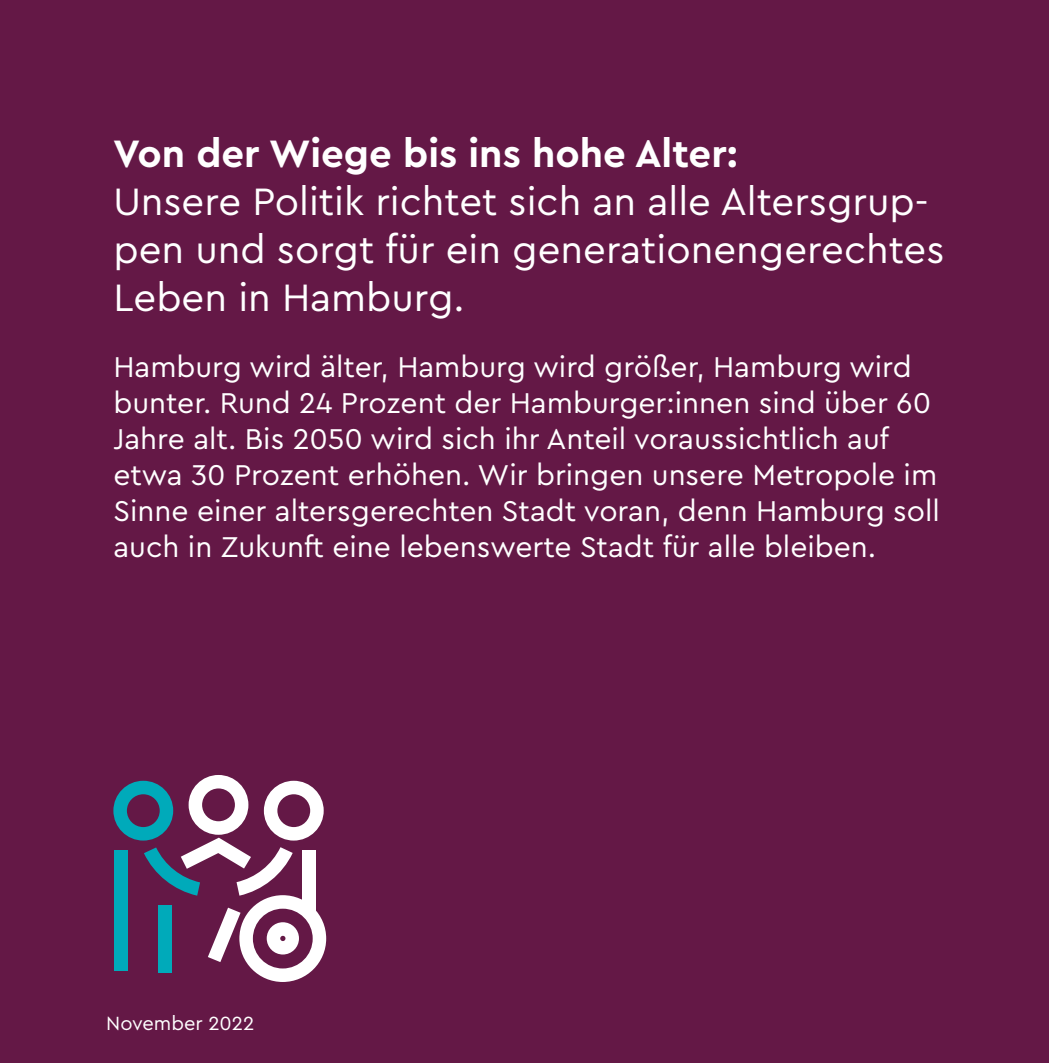
<style>
.page{position:relative;width:1049px;height:1063px;background:#641846}
.page>*{position:absolute;margin:0;border:0;box-sizing:border-box;transform-origin:0 0}
.t1{font:40px/48px "Cera Pro";color:#fff}
.t2{font:700 40px "Cera Pro";color:#fff}
.t3{font:30px/36px "Cera Pro";color:#fff}
.t4{font:20px "Cera Pro";color:#fff}
</style>
<div class="page">
<svg style="left:113px;top:775px;width:213px;height:207px"></svg>
<h1 class="t2" style="left:113px;top:127px;width:626px">Von der Wiege bis ins hohe Alter:</h1>
<h1 class="t1" style="left:113px;top:176px;width:833px">Unsere Politik richtet sich an alle Altersgrup&shy;pen und sorgt für ein generationengerechtes<br>Leben in Hamburg.</h1>
<p class="t3" style="left:113px;top:348px;width:828px">Hamburg wird älter, Hamburg wird größer, Hamburg wird bunter. Rund 24 Prozent der Hamburger:innen sind über 60<br>Jahre alt. Bis 2050 wird sich ihr Anteil voraussichtlich auf etwa 30 Prozent erhöhen. Wir bringen unsere Metropole im Sinne einer altersgerechten Stadt voran, denn Hamburg soll auch in Zukunft eine lebenswerte Stadt für alle bleiben.</p>
<p class="t4" style="left:106px;top:1010px;width:149px">November 2022</p>
</div>
